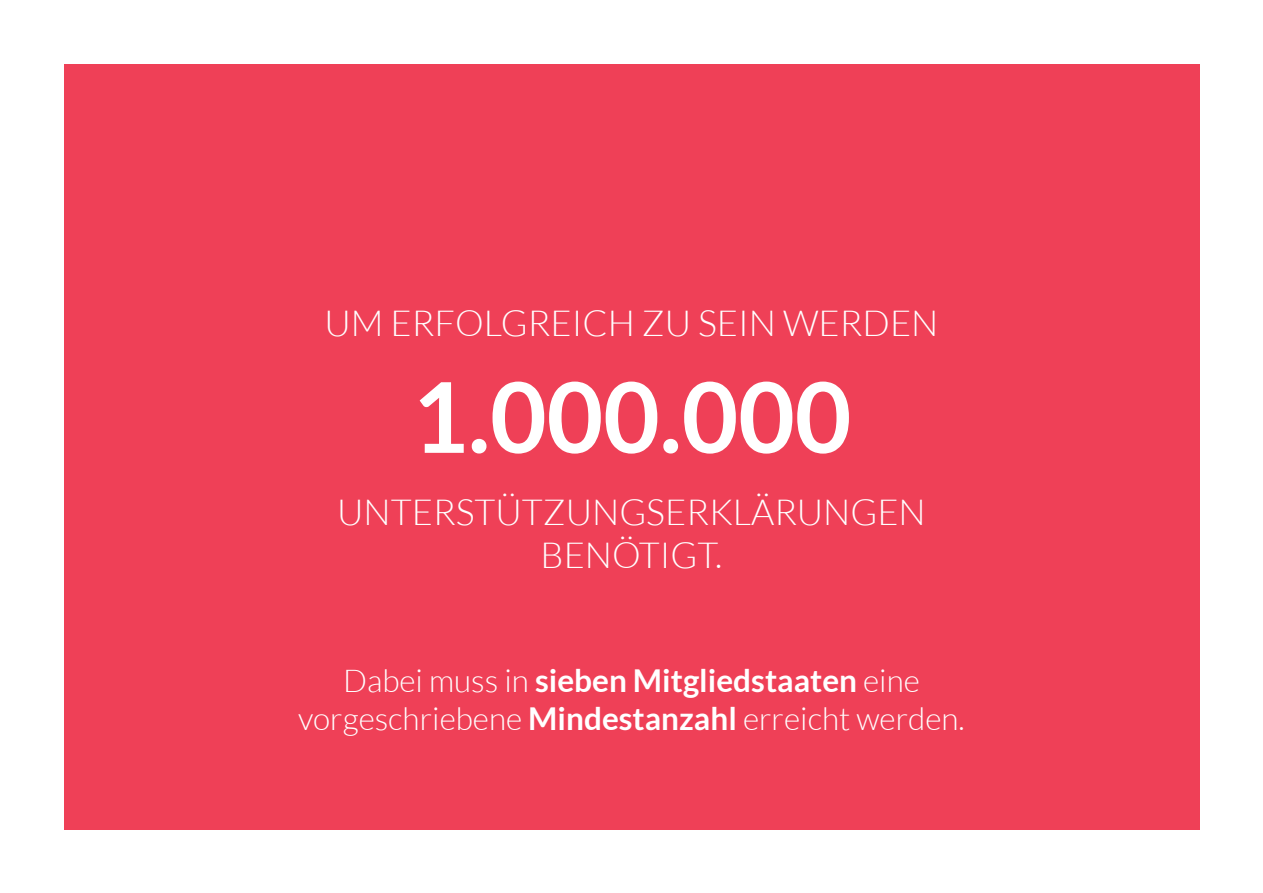
<style>
.page{position:relative;width:1263px;height:893px;background:#fff}
.page>*{position:absolute;margin:0;border:0;box-sizing:border-box;transform-origin:0 0}
.t1{font:700 97.5px "Lato";color:#fff}
.t2{font:300 36px/43.2px "Lato";color:#fff;text-align:center}
.t3{font:300 31.5px/37.8px "Lato";color:#fff;text-align:center}
.s1{font-weight:700}
</style>
<div class="page">
<div style="left:64px;top:64px;width:1135px;height:765px;background:#ef4057"></div>
<p class="t2" style="left:324px;top:301px;width:615px">UM ERFOLGREICH ZU SEIN WERDEN</p>
<h1 class="t1" style="left:412px;top:361px;width:441px">1.000.000</h1>
<p class="t2" style="left:337px;top:490px;width:590px">UNTERSTÜTZUNGSERKLÄRUNGEN<br>BENÖTIGT.</p>
<p class="t3" style="left:298px;top:662px;width:668px">Dabei muss in <span class="s1">sieben Mitgliedstaaten</span> eine vorgeschriebene <span class="s1">Mindestanzahl</span> erreicht werden.</p>
</div>
